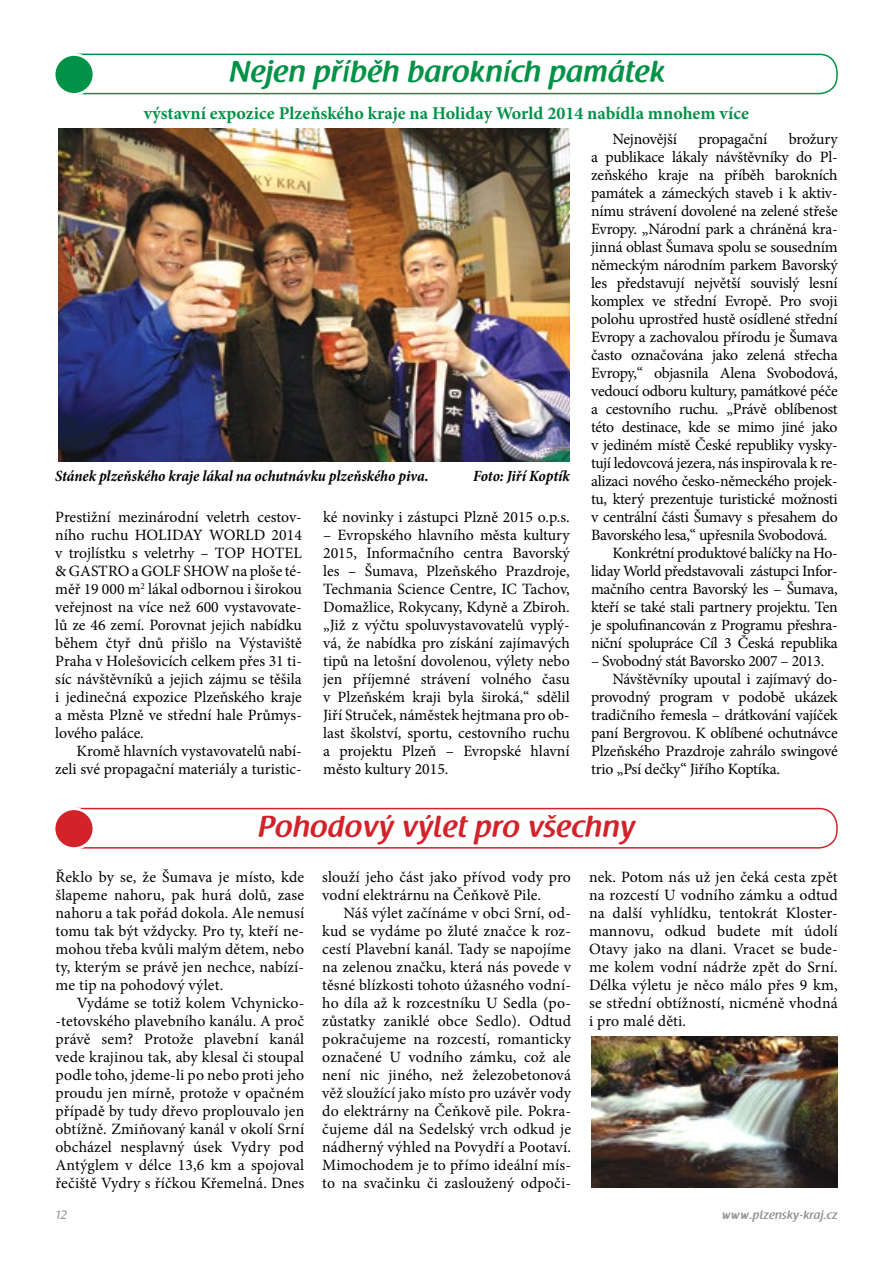
<style>
.page{position:relative;width:893px;height:1263px;background:#fff}
.page>*{position:absolute;margin:0;border:0;box-sizing:border-box;transform-origin:0 0}
.t1{font:600 30px "Raspoutine";letter-spacing:.025em;color:#009247}
.t2{font:600 30px "Raspoutine";letter-spacing:.025em;color:#d2232a}
.t3{font:700 18px "Minion Pro";color:#009247}
.t4{font:15.75px/18px "Minion Pro";letter-spacing:-.015em;color:#000;text-align:justify}
.t5{font:italic 700 condensed 15.75px "Minion Pro";letter-spacing:-.005em;color:#000}
.t6{font:15.75px/18px "Minion Pro";letter-spacing:.005em;color:#000}
.t7{font:600 12px "Raspoutine";letter-spacing:.025em;color:#939598}
.t8{font:12px "Raspoutine Classic";color:#939598}
</style>
<div class="page">
<div style="left:59px;top:54px;width:779px;height:40px;border:2px solid #009247;border-radius:18px"></div>
<div style="left:54px;top:54px;width:40px;height:40px;background:#009247;border-radius:50%"></div>
<div style="left:53px;top:53px;width:42px;height:43px;border:3px solid #fff;border-radius:50%"></div>
<div style="left:58px;top:808px;width:780px;height:40px;border:2px solid #d2232a;border-radius:18px"></div>
<div style="left:54px;top:809px;width:40px;height:39px;background:#d2232a;border-radius:50%"></div>
<div style="left:53px;top:807px;width:42px;height:43px;border:3px solid #fff;border-radius:50%"></div>
<img style="left:592px;top:1036px;width:246px;height:151px">
<img style="left:58px;top:128px;width:512px;height:333px">
<h1 class="t1" style="left:230px;top:55px;width:436px">Nejen prˇíbeˇh barokních památek</h1>
<p class="t3" style="left:144px;top:100px;width:606px">výstavní expozice Plzeňského kraje na Holiday World 2014 nabídla mnohem více</p>
<p class="t5" style="left:55px;top:465px;width:375px">Stánek plzeňského kraje lákal na ochutnávku plzeňského piva.</p>
<p class="t5" style="left:473px;top:465px;width:98px">Foto: Jiří Koptík</p>
<p class="t4" style="left:55px;top:508px;width:248px">Prestižní mezinárodní veletrh cestov&shy;ního ruchu HOLIDAY WORLD 2014 v trojlístku s veletrhy – TOP HOTEL &amp; GASTRO a GOLF SHOW na ploše té&shy;měř 19 000 m<sup>2</sup> lákal odbornou i širokou veřejnost na více než 600 vystavovate&shy;lů ze 46 zemí. Porovnat jejich nabídku během čtyř dnů přišlo na Výstaviště Praha v Holešovicích celkem přes 31 ti&shy;síc návštěvníků a jejich zájmu se těšila i jedinečná expozice Plzeňského kraje a města Plzně ve střední hale Průmys&shy;lového paláce.</p>
<p class="t4" style="left:55px;top:742px;width:248px;text-align:right">Kromě hlavních vystavovatelů nabí&shy;zeli své propagační materiály a turistic-</p>
<p class="t4" style="left:323px;top:508px;width:248px">ké novinky i zástupci Plzně 2015 o.p.s.</p>
<p class="t4" style="left:323px;top:526px;width:248px">– Evropského hlavního města kultury 2015, Informačního centra Bavorský les – Šumava, Plzeňského Prazdroje, Techmania Science Centre, IC Tachov, Domažlice, Rokycany, Kdyně a Zbiroh. „Již z výčtu spoluvystavovatelů vyplý&shy;vá, že nabídka pro získání zajímavých tipů na letošní dovolenou, výlety nebo jen příjemné strávení volného času v Plzeňském kraji byla široká,“ sdělil Jiří Struček, náměstek hejtmana pro ob&shy;last školství, sportu, cestovního ruchu a projektu Plzeň – Evropské hlavní město kultury 2015.</p>
<p class="t4" style="left:612px;top:130px;width:66px">Nejnovější</p>
<p class="t4" style="left:698px;top:130px;width:70px">propagační</p>
<p class="t4" style="left:789px;top:130px;width:50px">brožury</p>
<p class="t4" style="left:591px;top:148px;width:248px">a publikace lákaly návštěvníky do Pl-</p>
<p class="t4" style="left:591px;top:166px;width:248px">zeňského kraje na příběh barokních</p>
<p class="t4" style="left:591px;top:184px;width:248px">památek a zámeckých staveb i k aktiv-</p>
<p class="t4" style="left:591px;top:202px;width:248px">nímu strávení dovolené na zelené střeše</p>
<p class="t4" style="left:591px;top:220px;width:248px">Evropy. „Národní park a chráněná kra-</p>
<p class="t4" style="left:591px;top:238px;width:248px">jinná oblast Šumava spolu se sousedním</p>
<p class="t4" style="left:591px;top:256px;width:248px">německým národním parkem Bavorský</p>
<p class="t4" style="left:591px;top:274px;width:248px">les představují největší souvislý lesní</p>
<p class="t4" style="left:591px;top:292px;width:248px">komplex ve střední Evropě. Pro svoji</p>
<p class="t4" style="left:591px;top:310px;width:248px">polohu uprostřed hustě osídlené střední</p>
<p class="t4" style="left:591px;top:328px;width:248px">Evropy a zachovalou přírodu je Šumava</p>
<p class="t4" style="left:591px;top:346px;width:248px">často označována jako zelená střecha</p>
<p class="t4" style="left:591px;top:364px;width:248px">Evropy,“ objasnila Alena Svobodová,</p>
<p class="t4" style="left:591px;top:382px;width:248px">vedoucí odboru kultury, památkové péče</p>
<p class="t4" style="left:591px;top:400px;width:248px">a cestovního ruchu. „Právě oblíbenost</p>
<p class="t4" style="left:591px;top:418px;width:248px">této destinace, kde se mimo jiné jako</p>
<p class="t4" style="left:591px;top:436px;width:248px">v jediném místě České republiky vysky-</p>
<p class="t4" style="left:591px;top:454px;width:248px">tují ledovcová jezera, nás inspirovala k re-</p>
<p class="t4" style="left:591px;top:472px;width:248px">alizaci nového česko-německého projek-</p>
<p class="t4" style="left:591px;top:490px;width:248px">tu, který prezentuje turistické možnosti</p>
<p class="t4" style="left:591px;top:508px;width:248px">v centrální části Šumavy s přesahem do</p>
<p class="t4" style="left:591px;top:526px;width:238px">Bavorského lesa,“ upřesnila Svobodová.</p>
<p class="t4" style="left:612px;top:544px;width:227px">Konkrétní produktové balíčky na Ho-</p>
<p class="t4" style="left:591px;top:562px;width:248px">liday World představovali zástupci Infor-</p>
<p class="t4" style="left:591px;top:580px;width:248px">mačního centra Bavorský les – Šumava,</p>
<p class="t4" style="left:591px;top:598px;width:248px">kteří se také stali partnery projektu. Ten</p>
<p class="t4" style="left:591px;top:616px;width:248px">je spolufinancován z Programu přeshra-</p>
<p class="t4" style="left:591px;top:634px;width:248px">niční spolupráce Cíl 3 Česká republika</p>
<p class="t4" style="left:591px;top:652px;width:235px">– Svobodný stát Bavorsko 2007 – 2013.</p>
<p class="t4" style="left:612px;top:670px;width:227px">Návštěvníky upoutal i zajímavý do-</p>
<p class="t4" style="left:591px;top:688px;width:248px">provodný program v podobě ukázek</p>
<p class="t4" style="left:591px;top:706px;width:248px">tradičního řemesla – drátkování vajíček</p>
<p class="t4" style="left:591px;top:724px;width:248px">paní Bergrovou. K oblíbené ochutnávce</p>
<p class="t4" style="left:591px;top:742px;width:248px">Plzeňského Prazdroje zahrálo swingové</p>
<p class="t4" style="left:591px;top:760px;width:190px">trio „Psí dečky“ Jiřího Koptíka.</p>
<h1 class="t2" style="left:258px;top:810px;width:378px">Pohodový výlet pro všechny</h1>
<p class="t4" style="left:56px;top:868px;width:250px">Řeklo by se, že Šumava je místo, kde šlapeme nahoru, pak hurá dolů, zase nahoru a tak pořád dokola. Ale nemusí tomu tak být vždycky. Pro ty, kteří ne&shy;mohou třeba kvůli malým dětem, nebo ty, kterým se právě jen nechce, nabízí&shy;me tip na pohodový výlet.</p>
<p class="t4" style="left:56px;top:994px;width:250px;text-indent:21px">Vydáme se totiž kolem Vchynicko--tetovského plavebního kanálu. A proč právě sem? Protože plavební kanál vede krajinou tak, aby klesal či stoupal podle toho, jdeme-li po nebo proti jeho proudu jen mírně, protože v opačném případě by tudy dřevo proplouvalo jen obtížně. Zmiňovaný kanál v okolí Srní obcházel nesplavný úsek Vydry pod Antýglem v délce 13,6 km a spojoval řečiště Vydry s říčkou Křemelná. Dnes</p>
<p class="t6" style="left:322px;top:868px;width:250px">slouží jeho část jako přívod vody pro vodní elektrárnu na Čeňkově Pile.</p>
<p class="t4" style="left:322px;top:904px;width:250px;text-indent:21px">Náš výlet začínáme v obci Srní, od&shy;kud se vydáme po žluté značce k roz&shy;cestí Plavební kanál. Tady se napojíme na zelenou značku, která nás povede v těsné blízkosti tohoto úžasného vodní&shy;ho díla až k rozcestníku U Sedla (po&shy;zůstatky zaniklé obce Sedlo). Odtud pokračujeme na rozcestí, romanticky označené U vodního zámku, což ale není nic jiného, než železobetonová věž sloužící jako místo pro uzávěr vody do elektrárny na Čeňkově pile. Pokra&shy;čujeme dál na Sedelský vrch odkud je nádherný výhled na Povydří a Pootaví.<br>Mimochodem je to přímo ideální mís&shy;to na svačinku či zasloužený odpoči-</p>
<p class="t4" style="left:589px;top:868px;width:250px">nek. Potom nás už jen čeká cesta zpět na rozcestí U vodního zámku a odtud na další vyhlídku, tentokrát Kloster&shy;mannovu, odkud budete mít údolí Otavy jako na dlani. Vracet se bude&shy;me kolem vodní nádrže zpět do Srní.<br>Délka výletu je něco málo přes 9 km, se střední obtížností, nicméně vhodná i pro malé děti.</p>
<p class="t8" style="left:56px;top:1208px;width:13px">12</p>
<p class="t7" style="left:722px;top:1208px;width:117px">www.plzensky-kraj.cz</p>
</div>
